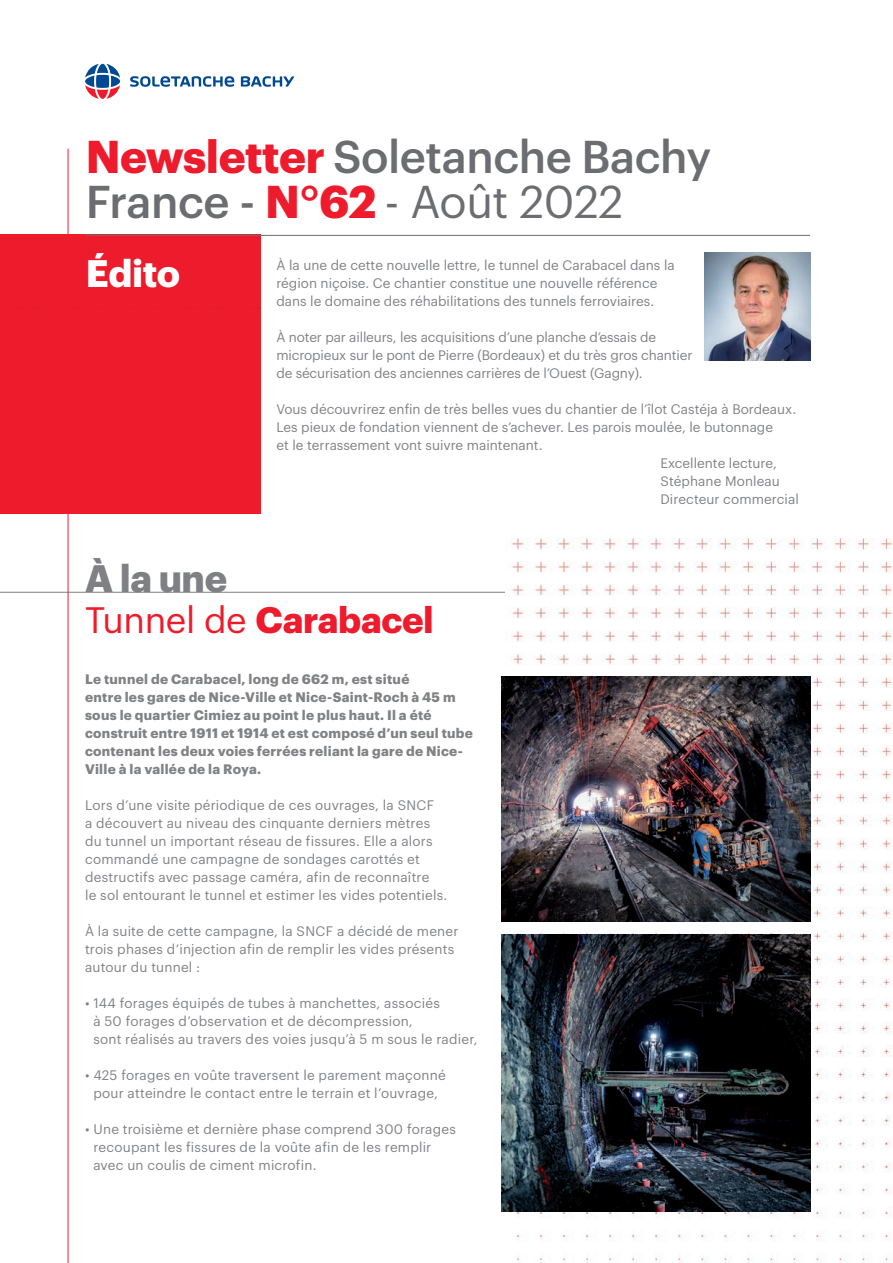
<style>
.page{position:relative;width:893px;height:1263px;background:#fff}
.page>*{position:absolute;margin:0;border:0;box-sizing:border-box;transform-origin:0 0}
.t1{font:500 45px/45px "Graphik";letter-spacing:-.01em;color:#6c6d70}
.t2{font:700 37.5px "Graphik";color:#7e8083}
.t3{font:700 37.5px "Graphik";letter-spacing:-.01em;color:#fff}
.t4{font:700 36px "Graphik";letter-spacing:-.01em;color:#ee1b2c}
.t5{font:13.5px/18px "Graphik";letter-spacing:.01em;color:#808285}
.t6{font:700 13.5px/18px "Graphik";letter-spacing:.02em;color:#808285}
.t7{font:13.5px/18px "Graphik";letter-spacing:-.01em;color:#808285}
.s1{font-weight:700;color:#ee1b2c}
.s2{font-weight:400}
</style>
<div class="page">
<img style="left:482px;top:538px;width:411px;height:725px">
<div style="left:0;top:234px;width:260px;height:279px;background:#ee1b2c"></div>
<img style="left:705px;top:252px;width:105px;height:108px">
<hr style="left:0;top:592px;width:505px;height:1px;background:#7e8083">
<hr style="left:86px;top:235px;width:724px;height:1px;background:#6c6d70">
<svg style="left:130px;top:76px;width:104px;height:11px"></svg>
<svg style="left:241px;top:76px;width:53px;height:11px"></svg>
<svg style="left:85px;top:64px;width:35px;height:35px"></svg>
<hr style="left:68px;top:149px;width:1px;height:1114px;background:#ee1b2c">
<svg style="left:0;top:307px;width:260px;height:2px"></svg>
<img style="left:502px;top:676px;width:308px;height:246px">
<img style="left:502px;top:934px;width:308px;height:278px">
<h1 class="t1" style="left:86px;top:130px;width:627px"><span class="s1">Newsletter</span> Soletanche Bachy<br>France - <span class="s1">N°62</span> <span class="s2">- Août 2022</span></h1>
<h2 class="t3" style="left:86px;top:245px;width:96px">Édito</h2>
<p class="t5" style="left:276px;top:255px;width:400px">À la une de cette nouvelle lettre, le tunnel de Carabacel dans la région niçoise. Ce chantier constitue une nouvelle référence dans le domaine des réhabilitations des tunnels ferroviaires.</p>
<p class="t7" style="left:276px;top:327px;width:418px">À noter par ailleurs, les acquisitions d’une planche d’essais de micropieux sur le pont de Pierre (Bordeaux) et du très gros chantier de sécurisation des anciennes carrières de l’Ouest (Gagny).</p>
<p class="t5" style="left:276px;top:399px;width:521px">Vous découvrirez enfin de très belles vues du chantier de l’îlot Castéja à Bordeaux.</p>
<p class="t5" style="left:276px;top:417px;width:498px">Les pieux de fondation viennent de s’achever. Les parois moulée, le butonnage</p>
<p class="t5" style="left:276px;top:435px;width:268px">et le terrassement vont suivre maintenant.</p>
<p class="t5" style="left:660px;top:453px;width:118px">Excellente lecture,</p>
<p class="t5" style="left:660px;top:471px;width:121px">Stéphane Monleau</p>
<p class="t5" style="left:660px;top:489px;width:140px">Directeur commercial</p>
<h2 class="t2" style="left:85px;top:549px;width:144px">À la une</h2>
<h3 class="t4" style="left:85px;top:592px;width:350px"><span class="s2">Tunnel de</span> Carabacel</h3>
<p class="t6" style="left:85px;top:669px;width:389px">Le tunnel de Carabacel, long de 662 m, est situé<br>entre les gares de Nice-Ville et Nice-Saint-Roch à 45 m sous le quartier Cimiez au point le plus haut. Il a été construit entre 1911 et 1914 et est composé d’un seul tube contenant les deux voies ferrées reliant la gare de Nice-Ville à la vallée de la Roya.</p>
<p class="t5" style="left:85px;top:795px;width:364px">Lors d’une visite périodique de ces ouvrages, la SNCF<br>a découvert au niveau des cinquante derniers mètres du tunnel un important réseau de fissures. Elle a alors commandé une campagne de sondages carottés et destructifs avec passage caméra, afin de reconnaître<br>le sol entourant le tunnel et estimer les vides potentiels.</p>
<p class="t5" style="left:85px;top:921px;width:375px">À la suite de cette campagne, la SNCF a décidé de mener trois phases d’injection afin de remplir les vides présents autour du tunnel :</p>
<p class="t5" style="left:93px;top:993px;width:386px;text-indent:-8px">• 144 forages équipés de tubes à manchettes, associés<br>à 50 forages d’observation et de décompression,<br>sont réalisés au travers des voies jusqu’à 5 m sous le radier,</p>
<p class="t5" style="left:85px;top:1065px;width:362px;text-align:center">• 425 forages en voûte traversent le parement maçonné pour atteindre le contact entre le terrain et l’ouvrage,</p>
<p class="t5" style="left:93px;top:1119px;width:364px;text-indent:-8px">• Une troisième et dernière phase comprend 300 forages recoupant les fissures de la voûte afin de les remplir avec un coulis de ciment microfin.</p>
</div>
